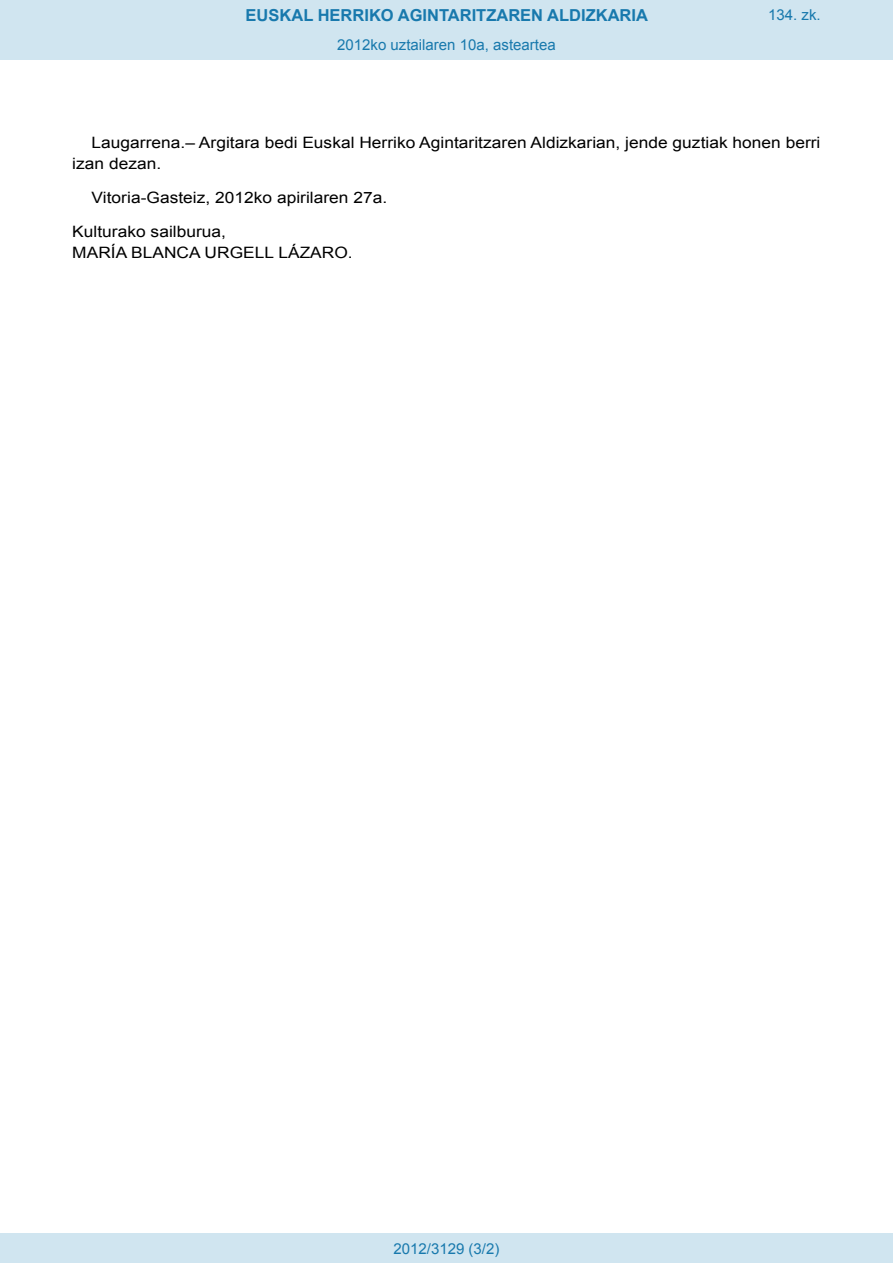
<style>
.page{position:relative;width:893px;height:1263px;background:#fff}
.page>*{position:absolute;margin:0;border:0;box-sizing:border-box;transform-origin:0 0}
.t1{font:700 16.5px "Arial";color:#1879ad}
.BOPVDetalle{font:15.6px/21px "Arial";color:#000;scale:1.11 1}
.BOPVFirmaLugFec{font:15.6px "Arial";color:#000;scale:1.11 1}
.BOPVFirmaNombre{font:15.6px "Arial";color:#000;scale:1.11 1}
.BOPVFirmaPuesto{font:15.6px "Arial";color:#000;scale:1.11 1}
.Paginacion_Centro{font:15px "Arial";color:#1879ad}
</style>
<div class="page">
<div style="left:0;top:0;width:893px;height:60px;background:#d0e5f0"></div>
<div style="left:0;top:1233px;width:893px;height:30px;background:#d0e5f0"></div>
<p class="t1" style="left:246px;top:4px;width:404px">EUSKAL HERRIKO AGINTARITZAREN ALDIZKARIA</p>
<p class="Paginacion_Centro" style="left:337px;top:35px;width:220px">2012ko uztailaren 10a, asteartea</p>
<p class="Paginacion_Centro" style="left:768px;top:5px;width:54px">134. zk.</p>
<p class="BOPVDetalle" style="left:72px;top:132px;width:676px;text-indent:19px">Laugarrena.– Argitara bedi Euskal Herriko Agintaritzaren Aldizkarian, jende guztiak honen berri izan dezan.</p>
<p class="BOPVFirmaLugFec" style="left:92px;top:187px;width:268px">Vitoria-Gasteiz, 2012ko apirilaren 27a.</p>
<p class="BOPVFirmaPuesto" style="left:72px;top:221px;width:140px">Kulturako sailburua,</p>
<p class="BOPVFirmaNombre" style="left:72px;top:242px;width:254px">MARÍA BLANCA URGELL LÁZARO.</p>
<p class="Paginacion_Centro" style="left:393px;top:1238px;width:107px">2012/3129 (3/2)</p>
</div>
